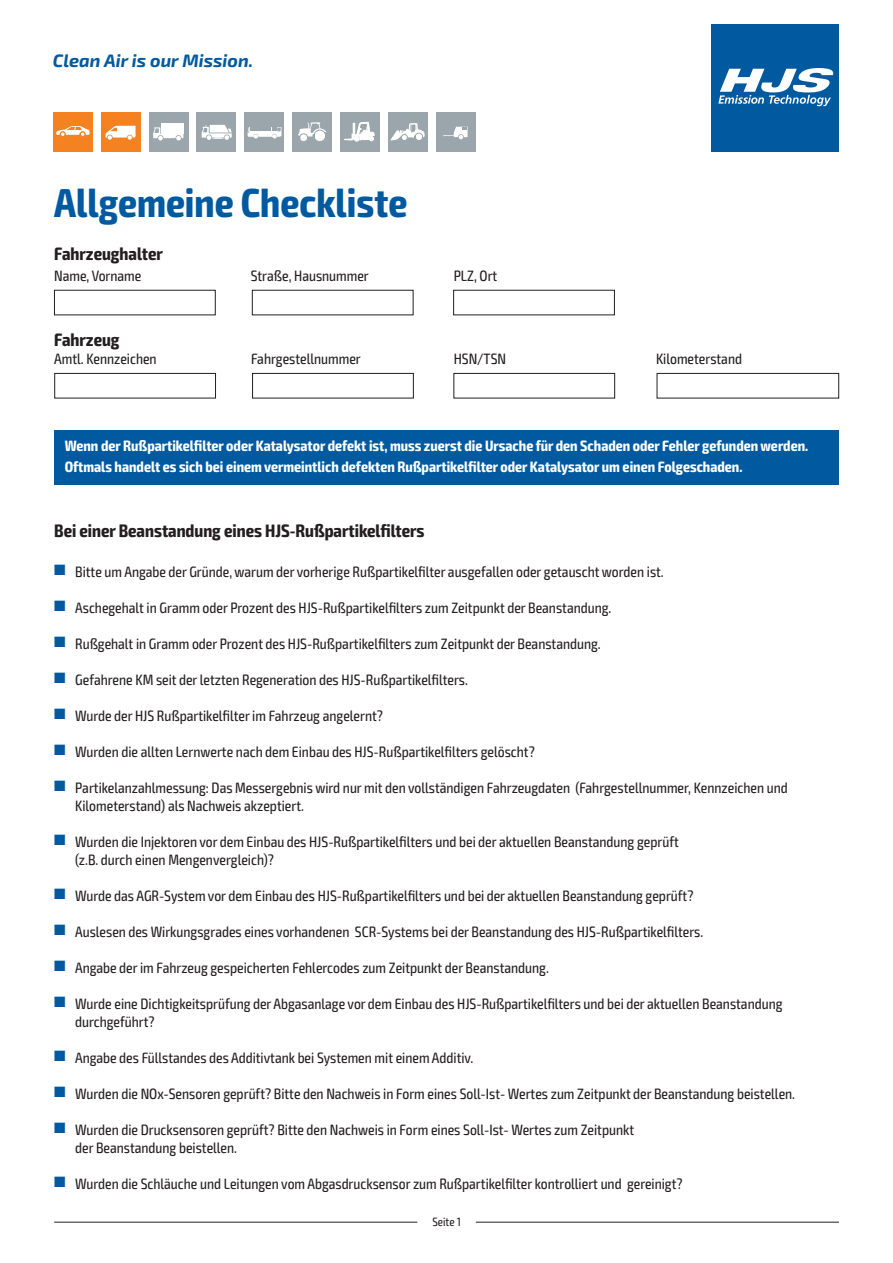
<style>
.page{position:relative;width:893px;height:1263px;background:#fff}
.page>*{position:absolute;margin:0;border:0;box-sizing:border-box;transform-origin:0 0}
.t1{font:700 condensed 40.5px "Exo 2";color:#015aa0}
.t2{font:700 condensed 18px "Exo 2";color:#231f20}
.t3{font:italic 700 18px "Exo 2";color:#015aa0}
.t4{font:condensed 15px/18px "Exo 2";color:#231f20}
.t5{font:700 condensed 15px/21.6px "Exo 2";color:#fff}
.t6{font:condensed 12px "Exo 2";color:#231f20}
.s1{color:#015aa0}
</style>
<div class="page">
<div style="left:54px;top:430px;width:785px;height:55px;background:#015aa0"></div>
<div style="left:711px;top:24px;width:128px;height:128px;background:#015aa0"></div>
<svg style="left:718px;top:68px;width:116px;height:38px"></svg>
<div style="left:149px;top:112px;width:39px;height:39px;background:#9aa6ab"></div>
<svg style="left:153px;top:127px;width:30px;height:13px"></svg>
<div style="left:161px;top:123px;width:22px;height:10px;background:#fff"></div>
<div style="left:340px;top:112px;width:40px;height:39px;background:#9aa6ab"></div>
<svg style="left:344px;top:122px;width:30px;height:20px"></svg>
<div style="left:197px;top:112px;width:39px;height:39px;background:#9aa6ab"></div>
<svg style="left:202px;top:125px;width:30px;height:15px"></svg>
<div style="left:53px;top:112px;width:39px;height:39px;background:#f58220"></div>
<svg style="left:56px;top:126px;width:34px;height:11px"></svg>
<div style="left:388px;top:112px;width:40px;height:39px;background:#9aa6ab"></div>
<svg style="left:391px;top:123px;width:33px;height:18px"></svg>
<div style="left:401px;top:134px;width:7px;height:7px;border:1px solid #9aa6ab;border-radius:3px"></div>
<div style="left:101px;top:112px;width:39px;height:39px;background:#f58220"></div>
<svg style="left:106px;top:126px;width:30px;height:14px"></svg>
<div style="left:245px;top:112px;width:39px;height:39px;background:#9aa6ab"></div>
<svg style="left:248px;top:127px;width:33px;height:11px"></svg>
<div style="left:436px;top:112px;width:40px;height:39px;background:#9aa6ab"></div>
<svg style="left:443px;top:127px;width:25px;height:12px"></svg>
<div style="left:292px;top:112px;width:40px;height:39px;background:#9aa6ab"></div>
<svg style="left:298px;top:122px;width:29px;height:15px"></svg>
<div style="left:314px;top:130px;width:12px;height:12px;background:#fff;border-radius:50%"></div>
<div style="left:314px;top:130px;width:12px;height:12px;border:1px solid #9aa6ab;border-radius:6px"></div>
<div style="left:300px;top:134px;width:8px;height:8px;background:#fff;border-radius:50%"></div>
<div style="left:299px;top:133px;width:9px;height:9px;border:1px solid #9aa6ab;border-radius:4px"></div>
<div style="left:54px;top:290px;width:162px;height:25px;border:1px solid #231f20"></div>
<div style="left:54px;top:373px;width:162px;height:25px;border:1px solid #231f20"></div>
<div style="left:252px;top:290px;width:161px;height:25px;border:1px solid #231f20"></div>
<div style="left:252px;top:373px;width:162px;height:25px;border:1px solid #231f20"></div>
<div style="left:453px;top:290px;width:162px;height:25px;border:1px solid #231f20"></div>
<div style="left:454px;top:373px;width:161px;height:25px;border:1px solid #231f20"></div>
<div style="left:657px;top:373px;width:182px;height:25px;border:1px solid #231f20"></div>
<hr style="left:54px;top:1222px;width:363px;height:1px;background:#231f20">
<hr style="left:476px;top:1222px;width:363px;height:1px;background:#231f20">
<p class="t3" style="left:53px;top:49px;width:202px">Clean Air is our Mission.</p>
<h1 class="t1" style="left:54px;top:178px;width:355px">Allgemeine Checkliste</h1>
<p class="t2" style="left:54px;top:243px;width:110px">Fahrzeughalter</p>
<p class="t4" style="left:54px;top:267px;width:89px">Name, Vorname</p>
<p class="t4" style="left:251px;top:267px;width:120px">Straße, Hausnummer</p>
<p class="t4" style="left:454px;top:267px;width:45px">PLZ, Ort</p>
<p class="t2" style="left:54px;top:329px;width:67px">Fahrzeug</p>
<p class="t4" style="left:54px;top:350px;width:104px">Amtl. Kennzeichen</p>
<p class="t4" style="left:251px;top:350px;width:111px">Fahrgestellnummer</p>
<p class="t4" style="left:454px;top:350px;width:54px">HSN/TSN</p>
<p class="t4" style="left:656px;top:350px;width:88px">Kilometerstand</p>
<p class="t5" style="left:65px;top:435px;width:745px">Wenn der Rußpartikelfilter oder Katalysator defekt ist, muss zuerst die Ursache für den Schaden oder Fehler gefunden werden.<br>Oftmals handelt es sich bei einem vermeintlich defekten Rußpartikelfilter oder Katalysator um einen Folgeschaden.</p>
<p class="t2" style="left:54px;top:520px;width:372px">Bei einer Beanstandung eines HJS-Rußpartikelfilters</p>
<p class="t4" style="left:54px;top:563px;width:611px"><span class="s1">■</span> Bitte um Angabe der Gründe, warum der vorherige Rußpartikelfilter ausgefallen oder getauscht worden ist.</p>
<p class="t4" style="left:54px;top:599px;width:559px"><span class="s1">■</span> Aschegehalt in Gramm oder Prozent des HJS-Rußpartikelfilters zum Zeitpunkt der Beanstandung.</p>
<p class="t4" style="left:54px;top:635px;width:548px"><span class="s1">■</span> Rußgehalt in Gramm oder Prozent des HJS-Rußpartikelfilters zum Zeitpunkt der Beanstandung.</p>
<p class="t4" style="left:54px;top:671px;width:415px"><span class="s1">■</span> Gefahrene KM seit der letzten Regeneration des HJS-Rußpartikelfilters.</p>
<p class="t4" style="left:54px;top:707px;width:330px"><span class="s1">■</span> Wurde der HJS Rußpartikelfilter im Fahrzeug angelernt?</p>
<p class="t4" style="left:54px;top:743px;width:482px"><span class="s1">■</span> Wurden die allten Lernwerte nach dem Einbau des HJS-Rußpartikelfilters gelöscht?</p>
<p class="t4" style="left:75px;top:779px;width:714px;text-indent:-21px"><span class="s1">■</span> Partikelanzahlmessung: Das Messergebnis wird nur mit den vollständigen Fahrzeugdaten (Fahrgestellnummer, Kennzeichen und<br>Kilometerstand) als Nachweis akzeptiert.</p>
<p class="t4" style="left:75px;top:833px;width:605px;text-indent:-21px"><span class="s1">■</span> Wurden die Injektoren vor dem Einbau des HJS-Rußpartikelfilters und bei der aktuellen Beanstandung geprüft (z.B. durch einen Mengenvergleich)?</p>
<p class="t4" style="left:54px;top:887px;width:641px"><span class="s1">■</span> Wurde das AGR-System vor dem Einbau des HJS-Rußpartikelfilters und bei der aktuellen Beanstandung geprüft?</p>
<p class="t4" style="left:54px;top:923px;width:651px"><span class="s1">■</span> Auslesen des Wirkungsgrades eines vorhandenen SCR-Systems bei der Beanstandung des HJS-Rußpartikelfilters.</p>
<p class="t4" style="left:54px;top:959px;width:496px"><span class="s1">■</span> Angabe der im Fahrzeug gespeicherten Fehlercodes zum Zeitpunkt der Beanstandung.</p>
<p class="t4" style="left:75px;top:995px;width:709px;text-indent:-21px"><span class="s1">■</span> Wurde eine Dichtigkeitsprüfung der Abgasanlage vor dem Einbau des HJS-Rußpartikelfilters und bei der aktuellen Beanstandung durchgeführt?</p>
<p class="t4" style="left:54px;top:1049px;width:421px"><span class="s1">■</span> Angabe des Füllstandes des Additivtank bei Systemen mit einem Additiv.</p>
<p class="t4" style="left:54px;top:1085px;width:742px"><span class="s1">■</span> Wurden die NOx-Sensoren geprüft? Bitte den Nachweis in Form eines Soll-Ist- Wertes zum Zeitpunkt der Beanstandung beistellen.</p>
<p class="t4" style="left:75px;top:1121px;width:561px;text-indent:-21px"><span class="s1">■</span> Wurden die Drucksensoren geprüft? Bitte den Nachweis in Form eines Soll-Ist- Wertes zum Zeitpunkt der Beanstandung beistellen.</p>
<p class="t4" style="left:54px;top:1175px;width:630px"><span class="s1">■</span> Wurden die Schläuche und Leitungen vom Abgasdrucksensor zum Rußpartikelfilter kontrolliert und gereinigt?</p>
<p class="t6" style="left:432px;top:1214px;width:30px">Seite 1</p>
</div>
